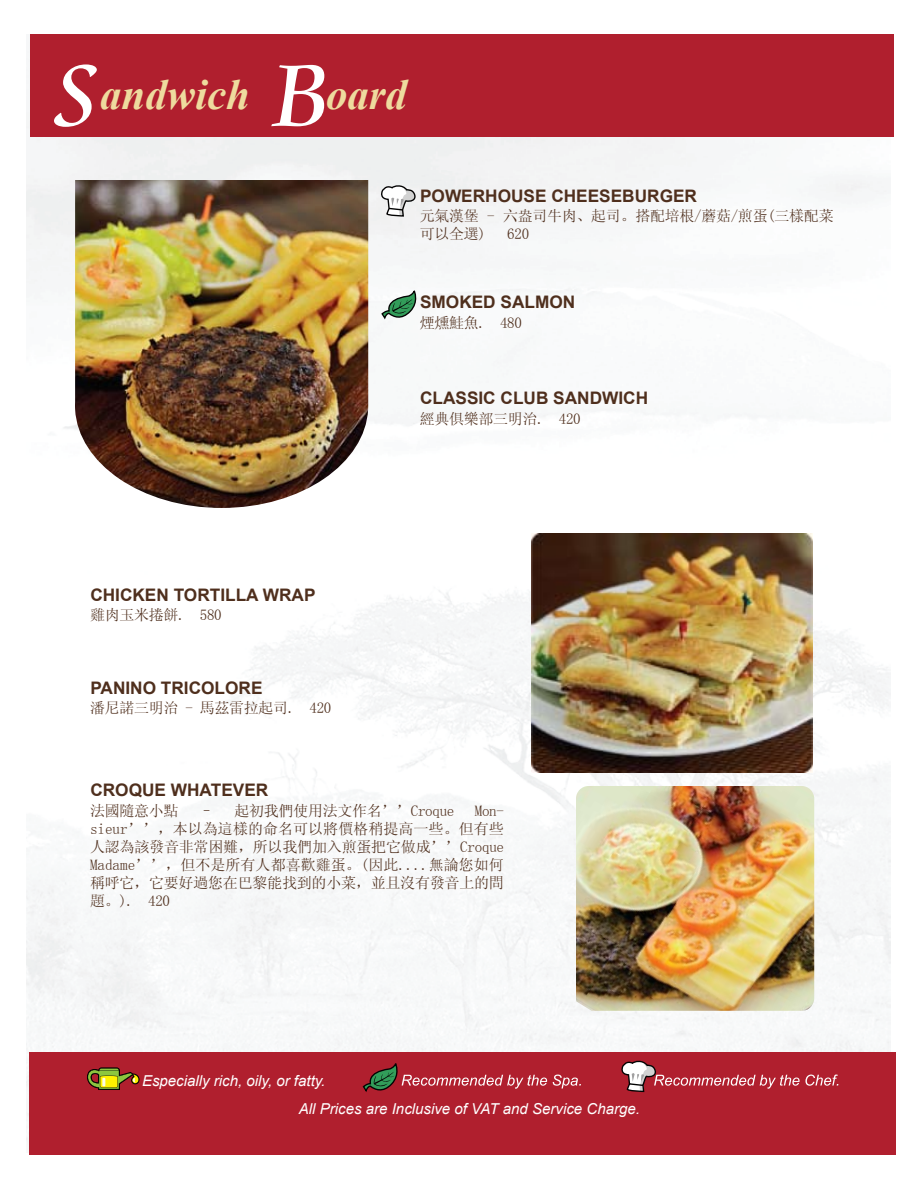
<style>
.page{position:relative;width:918px;height:1188px;background:#fff}
.page>*{position:absolute;margin:0;border:0;box-sizing:border-box;transform-origin:0 0}
.t1{font:96.15px "Cataneo BT";color:#fff}
.t2{font:italic 700 42.9px "Times New Roman";color:#eedb9e}
.t3{font:700 17.25px "Arial";color:#4f2f1d}
.t4{font:15px/18px "Sim Sun";letter-spacing:-.02em;color:#4f2f1d}
.t5{font:italic 15px "Arial";color:#fff}
</style>
<div class="page">
<img style="left:27px;top:112px;width:864px;height:1031px">
<div style="left:30px;top:35px;width:864px;height:102px;background:#b01f2e"></div>
<div style="left:29px;top:1052px;width:866px;height:102px;background:#b01f2e"></div>
<svg style="left:621px;top:1060px;width:217px;height:33px"></svg>
<svg style="left:553px;top:1075px;width:28px;height:14px"></svg>
<svg style="left:362px;top:1063px;width:185px;height:29px"></svg>
<svg style="left:87px;top:1067px;width:53px;height:23px"></svg>
<img style="left:75px;top:180px;width:293px;height:328px">
<img style="left:576px;top:786px;width:238px;height:225px">
<img style="left:531px;top:533px;width:282px;height:239px">
<svg style="left:381px;top:291px;width:38px;height:31px"></svg>
<svg style="left:380px;top:184px;width:38px;height:59px"></svg>
<h1 class="t1" style="left:54px;top:35px;width:47px">S</h1>
<h1 class="t1" style="left:272px;top:35px;width:60px">B</h1>
<h2 class="t2" style="left:100px;top:64px;width:151px">andwich</h2>
<h2 class="t2" style="left:326px;top:64px;width:82px">oard</h2>
<p class="t3" style="left:420px;top:184px;width:278px">POWERHOUSE CHEESEBURGER</p>
<p class="t4" style="left:420px;top:206px;width:415px">元氣漢堡 - 六盎司牛肉、起司。搭配培根/蘑菇/煎蛋(三樣配菜可以全選)</p>
<p class="t4" style="left:507px;top:224px;width:23px">620</p>
<p class="t3" style="left:420px;top:291px;width:157px">SMOKED SALMON</p>
<p class="t4" style="left:420px;top:313px;width:104px">煙燻鮭魚. 480</p>
<p class="t3" style="left:420px;top:387px;width:230px">CLASSIC CLUB SANDWICH</p>
<p class="t4" style="left:420px;top:409px;width:163px">經典俱樂部三明治. 420</p>
<p class="t3" style="left:90px;top:583px;width:227px">CHICKEN TORTILLA WRAP</p>
<p class="t4" style="left:90px;top:606px;width:133px">雞肉玉米捲餅. 580</p>
<p class="t3" style="left:90px;top:676px;width:174px">PANINO TRICOLORE</p>
<p class="t4" style="left:90px;top:698px;width:243px">潘尼諾三明治 - 馬茲雷拉起司. 420</p>
<p class="t3" style="left:90px;top:779px;width:179px">CROQUE WHATEVER</p>
<p class="t4" style="left:90px;top:801px;width:90px">法國隨意小點</p>
<p class="t4" style="left:199px;top:801px;width:257px">– 起初我們使用法文作名’’Croque</p>
<p class="t4" style="left:90px;top:801px;width:416px;text-align:justify;text-indent:385px">Mon&shy;sieur’’，本以為這樣的命名可以將價格稍提高一些。但有些人認為該發音非常困難，所以我們加入煎蛋把它做成’’Croque Madame’’，但不是所有人都喜歡雞蛋。(因此....無論您如何稱呼它，它要好過您在巴黎能找到的小菜，並且沒有發音上的問題。). 420</p>
<p class="t5" style="left:142px;top:1071px;width:185px">Especially rich, oily, or fatty.</p>
<p class="t5" style="left:299px;top:1099px;width:343px">All Prices are Inclusive of VAT and Service Charge.</p>
</div>
